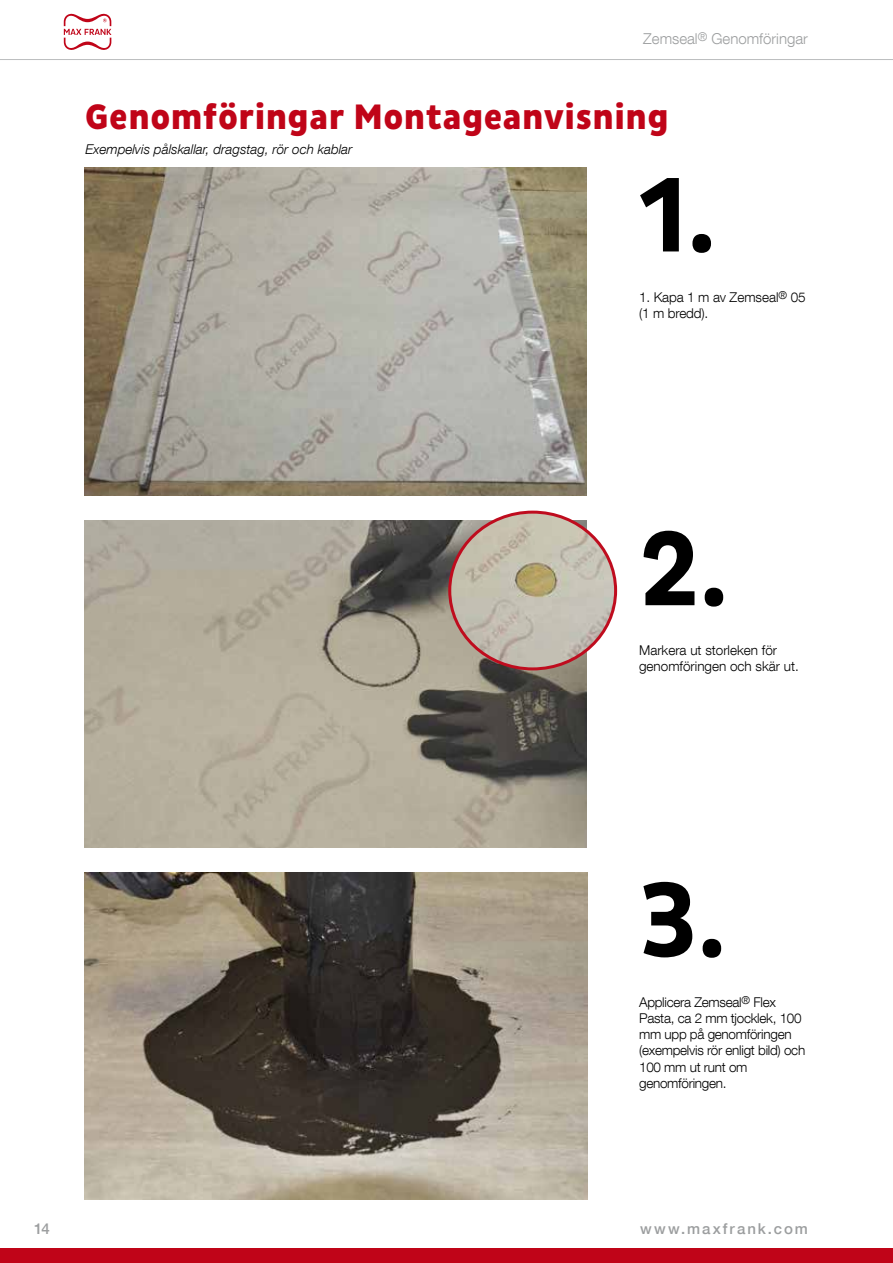
<style>
.page{position:relative;width:893px;height:1263px;background:#fff}
.page>*{position:absolute;margin:0;border:0;box-sizing:border-box;transform-origin:0 0}
.t1{font:700 108px "Pluto Sans Cond";color:#000}
.t2{font:800 36px "Pluto Sans Cond";letter-spacing:.015em;color:#c00418}
.t3{font:300 15px "Helvetica Neue LT Com";color:#9c9e9f}
.t4{font:500 15px "Helvetica Neue LT Com";letter-spacing:.13em;color:#9c9e9f}
.t5{font:300 13.5px/16.2px "Helvetica Neue LT Com";letter-spacing:-.02em;color:#000}
.t6{font:300 13.5px/16.2px "Helvetica Neue LT Com";color:#000}
.t7{font:italic 300 13.5px "Helvetica Neue LT Com";color:#000}
</style>
<div class="page">
<img style="left:85px;top:168px;width:502px;height:327px">
<img style="left:84px;top:872px;width:503px;height:327px">
<img style="left:84px;top:520px;width:503px;height:327px">
<img style="left:450px;top:512px;width:166px;height:157px">
<div style="left:448px;top:511px;width:169px;height:159px;border:3px solid #bf0c1e;border-radius:50%"></div>
<hr style="left:0;top:59px;width:893px;height:1px;background:#bbbdbe">
<svg style="left:64px;top:14px;width:47px;height:36px"></svg>
<div style="left:0;top:1248px;width:893px;height:15px;background:#c00418"></div>
<p class="t3" style="left:643px;top:29px;width:166px">Zemseal<sup>®</sup> Genomföringar</p>
<h2 class="t2" style="left:85px;top:96px;width:585px">Genomföringar Montageanvisning</h2>
<p class="t7" style="left:85px;top:141px;width:269px">Exempelvis pålskallar, dragstag, rör och kablar</p>
<h1 class="t1" style="left:639px;top:153px;width:79px">1.</h1>
<p class="t5" style="left:639px;top:289px;width:168px">1. Kapa 1 m av Zemseal<sup>®</sup> 05 (1 m bredd).</p>
<h1 class="t1" style="left:639px;top:507px;width:91px">2.</h1>
<p class="t6" style="left:639px;top:642px;width:161px">Markera ut storleken för genomföringen och skär ut.</p>
<h1 class="t1" style="left:639px;top:858px;width:89px">3.</h1>
<p class="t5" style="left:639px;top:993px;width:168px">Applicera Zemseal<sup>®</sup> Flex<br>Pasta, ca 2 mm tjocklek, 100 mm upp på genomföringen (exempelvis rör enligt bild) och<br>100 mm ut runt om genomföringen.</p>
<p class="t4" style="left:34px;top:1220px;width:17px">14</p>
<p class="t4" style="left:640px;top:1220px;width:169px">www.maxfrank.com</p>
</div>
